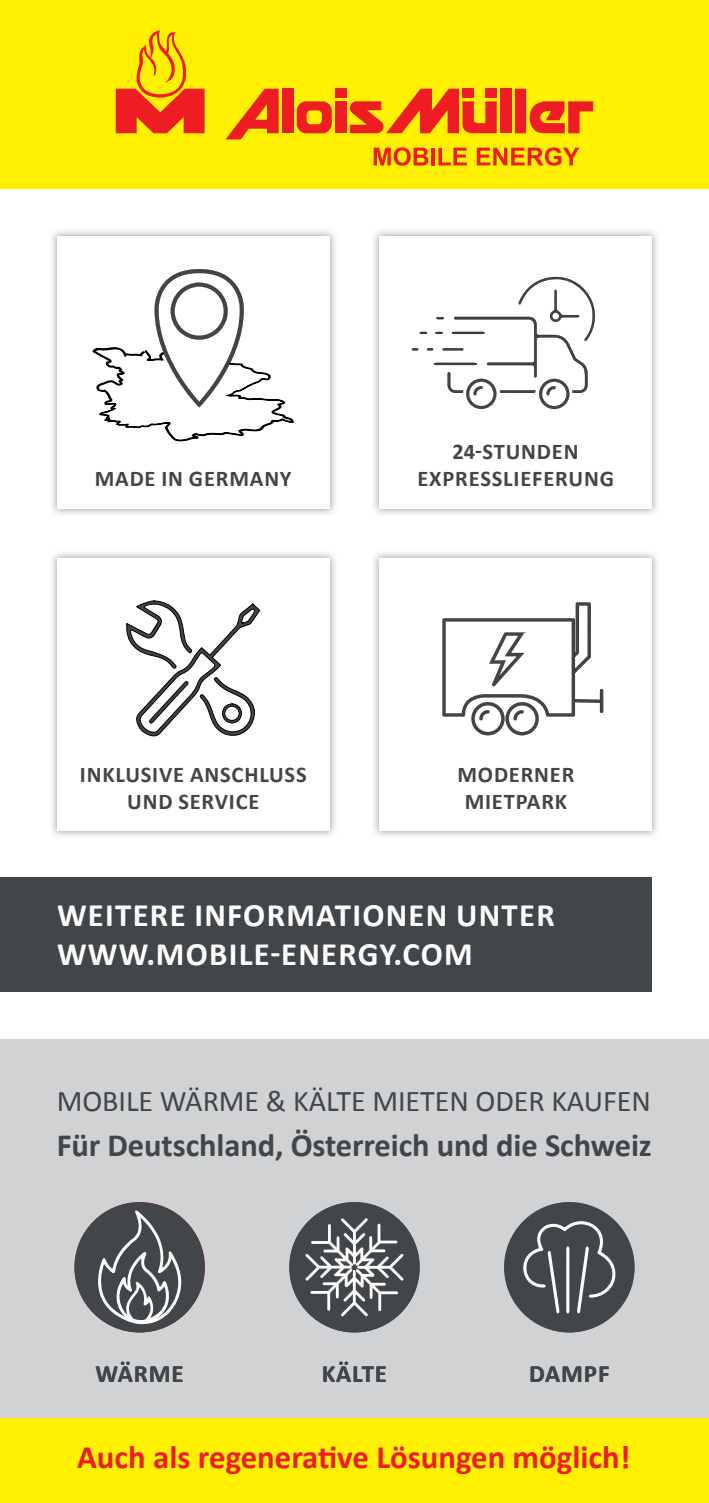
<style>
.page{position:relative;width:709px;height:1503px;background:#fff}
.page>*{position:absolute;margin:0;border:0;box-sizing:border-box;transform-origin:0 0}
.t1{font:700 32.75px/38.8px "Calibri";letter-spacing:.04em;color:#fff}
.t2{font:700 32.75px "Calibri";color:#ee1d23}
.t3{font:700 32.5px "Calibri";letter-spacing:-.005em;color:#424649}
.t4{font:30.25px "Calibri";letter-spacing:-.005em;color:#424649}
.t5{font:700 25px "Calibri";letter-spacing:.035em;color:#424649}
.t6{font:700 22.5px/27px "Calibri";letter-spacing:.035em;color:#424649;text-align:center}
</style>
<div class="page">
<img style="left:52px;top:231px;width:283px;height:283px">
<div style="left:57px;top:236px;width:273px;height:272px;background:#fff"></div>
<img style="left:374px;top:231px;width:283px;height:283px">
<div style="left:379px;top:236px;width:273px;height:272px;background:#fff"></div>
<img style="left:52px;top:553px;width:283px;height:283px">
<div style="left:57px;top:558px;width:273px;height:273px;background:#fff"></div>
<img style="left:374px;top:553px;width:283px;height:283px">
<div style="left:379px;top:558px;width:273px;height:273px;background:#fff"></div>
<svg style="left:442px;top:602px;width:161px;height:133px"></svg>
<svg style="left:126px;top:600px;width:134px;height:136px"></svg>
<svg style="left:412px;top:277px;width:183px;height:132px"></svg>
<svg style="left:92px;top:269px;width:202px;height:173px"></svg>
<div style="left:0;top:1039px;width:709px;height:463px;background:#d1d2d4"></div>
<div style="left:0;top:877px;width:652px;height:115px;background:#424649"></div>
<svg style="left:289px;top:1202px;width:131px;height:130px"></svg>
<svg style="left:74px;top:1202px;width:131px;height:130px"></svg>
<svg style="left:504px;top:1202px;width:130px;height:130px"></svg>
<div style="left:0;top:1418px;width:709px;height:84px;background:#fff101"></div>
<div style="left:0;top:0;width:709px;height:189px;background:#fff101"></div>
<svg style="left:297px;top:101px;width:35px;height:32px"></svg>
<div style="left:335px;top:101px;width:11px;height:32px;background:#ee1d23"></div>
<div style="left:282px;top:89px;width:11px;height:44px;background:#ee1d23"></div>
<svg style="left:226px;top:89px;width:53px;height:50px"></svg>
<svg style="left:529px;top:101px;width:64px;height:32px"></svg>
<div style="left:500px;top:89px;width:11px;height:44px;background:#ee1d23"></div>
<svg style="left:350px;top:89px;width:147px;height:44px"></svg>
<div style="left:462px;top:89px;width:12px;height:9px;background:#ee1d23"></div>
<div style="left:485px;top:89px;width:12px;height:9px;background:#ee1d23"></div>
<div style="left:335px;top:89px;width:11px;height:9px;background:#ee1d23"></div>
<div style="left:515px;top:89px;width:11px;height:44px;background:#ee1d23"></div>
<svg style="left:116px;top:30px;width:88px;height:103px"></svg>
<svg style="left:373px;top:147px;width:55px;height:19px"></svg>
<hr style="left:431px;top:148px;width:4px;height:17px;background:#ee1d23">
<svg style="left:438px;top:148px;width:29px;height:17px"></svg>
<svg style="left:477px;top:147px;width:102px;height:19px"></svg>
<p class="t6" style="left:95px;top:464px;width:198px">MADE IN GERMANY</p>
<p class="t6" style="left:417px;top:437px;width:198px">24-STUNDEN<br>EXPRESSLIEFERUNG</p>
<p class="t6" style="left:80px;top:760px;width:228px">INKLUSIVE ANSCHLUSS<br>UND SERVICE</p>
<p class="t6" style="left:457px;top:760px;width:118px">MODERNER<br>MIETPARK</p>
<h1 class="t1" style="left:57px;top:896px;width:499px">WEITERE INFORMATIONEN UNTER<br>WWW.MOBILE-ENERGY.COM</h1>
<h3 class="t4" style="left:57px;top:1082px;width:595px">MOBILE WÄRME &amp; KÄLTE MIETEN ODER KAUFEN</h3>
<h2 class="t3" style="left:57px;top:1124px;width:596px">Für Deutschland, Österreich und die Schweiz</h2>
<p class="t5" style="left:95px;top:1358px;width:90px">WÄRME</p>
<p class="t5" style="left:322px;top:1358px;width:67px">KÄLTE</p>
<p class="t5" style="left:529px;top:1358px;width:82px">DAMPF</p>
<h1 class="t2" style="left:77px;top:1435px;width:555px">Auch als regenerative Lösungen möglich!</h1>
</div>
